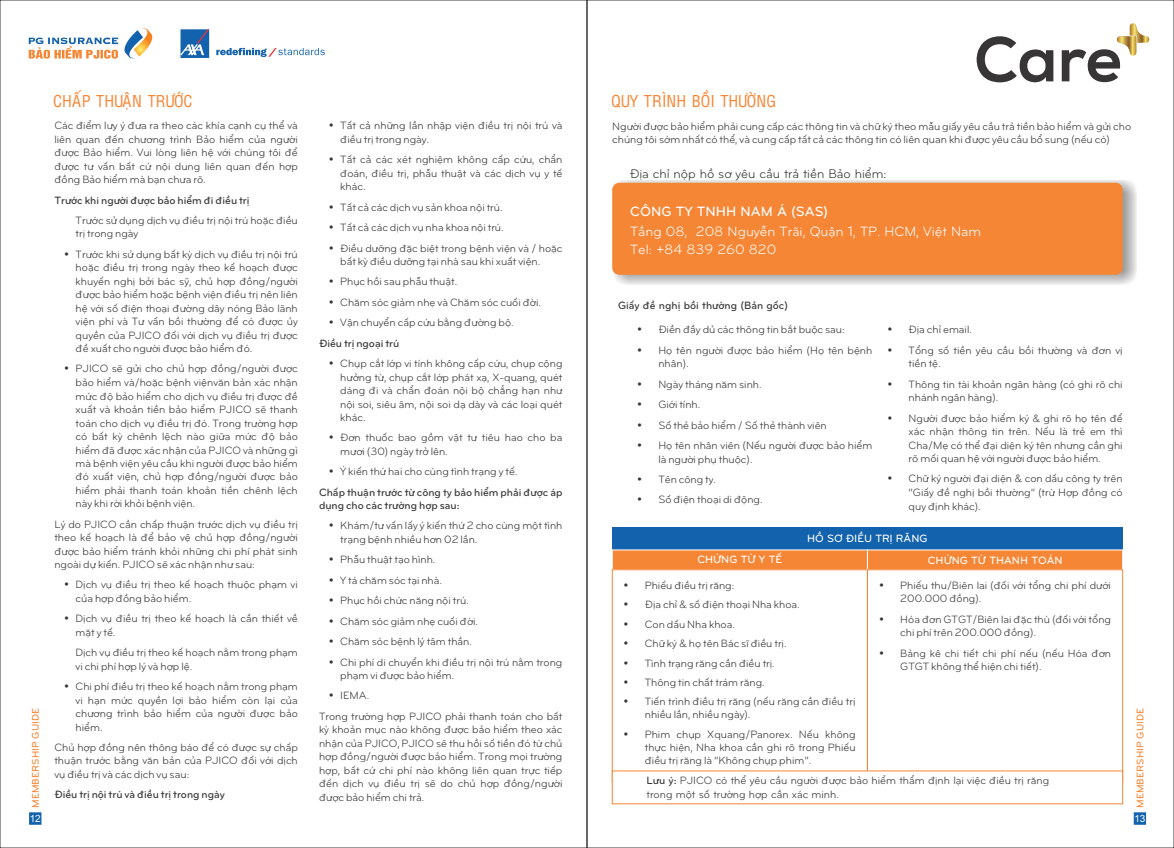
<style>
.page{position:relative;width:1174px;height:848px;background:#fff}
.page>*{position:absolute;margin:0;border:0;box-sizing:border-box;transform-origin:0 0}
.t1{font:16px "VNI Helve Condense";color:#f58635}
.t2{font:14px/17.2px "UTM Bryant LG";color:#fff}
.t3{font:14px "UTM Bryant LG Bold";color:#fff}
.t4{font:13px "UTM Bryant LG";color:#373535}
.t5{font:11px/13.5px "UTM Bryant LG";color:#373535}
.t6{font:11px/13.5px "UTM Bryant LG Bold";color:#373535}
.t7{font:11px "UTM Bryant LG Bold";color:#fff}
.t8{font:10px "UTM Bryant LG Bold";color:#f58635}
.t9{font:10px "Arial";color:#fff}
.s1{font-family:"UTM Bryant LG Bold"}
</style>
<div class="page">
<svg style="left:180px;top:29px;width:145px;height:29px"></svg>
<svg style="left:28px;top:28px;width:125px;height:31px"></svg>
<div style="left:29px;top:812px;width:12px;height:12px;background:#1262ad;border:1px solid #1262ad"></div>
<svg style="left:976px;top:23px;width:173px;height:59px"></svg>
<div style="left:1134px;top:812px;width:11px;height:12px;background:#1262ad;border:1px solid #1262ad"></div>
<div style="left:613px;top:180px;width:524px;height:106px;background:#373535;opacity:.49"></div>
<div style="left:612px;top:183px;width:510px;height:92px;background:#f58635;border-radius:7px"></div>
<div style="left:612px;top:527px;width:510px;height:23px;background:#1262ad"></div>
<div style="left:612px;top:549px;width:255px;height:21px;background:#f58635"></div>
<div style="left:867px;top:549px;width:256px;height:21px;background:#f58635"></div>
<div style="left:612px;top:569px;width:255px;height:212px;border:1px solid #f58635"></div>
<div style="left:867px;top:569px;width:256px;height:212px;border:1px solid #f58635"></div>
<div style="left:612px;top:770px;width:511px;height:34px;background:#fff"></div>
<h1 class="t1" style="left:53px;top:95px;width:141px">CHAÁP THUAÄN TRÖÔÙC</h1>
<p class="t5" style="left:54px;top:120px;width:245px;text-align:justify">Các điểm lưy ý đưa ra theo các khía cạnh cụ thể và liên quan đến chương trình Bảo hiểm của người được Bảo hiểm. Vui lòng liên hệ với chúng tôi để được tư vấn bất cứ nội dung liên quan đến hợp đồng Bảo hiểm mà bạn chưa rõ.</p>
<p class="t6" style="left:54px;top:194px;width:197px">Trước khi người được bảo hiểm đi điều trị</p>
<p class="t5" style="left:76px;top:214px;width:224px">Trước sử dụng dịch vụ điều trị nội trú hoặc điều trị trong ngày</p>
<p class="t5" style="left:76px;top:248px;width:224px;text-align:justify">Trước khi sử dụng bất kỳ dịch vụ điều trị nội trú hoặc điều trị trong ngày theo kế hoạch được khuyến nghị bởi bác sỹ, chủ hợp đồng/người được bảo hiểm hoặc bệnh viện điều trị nên liên hệ với số điện thoại đường dây nóng Bảo lãnh viện phí và Tư vấn bồi thường để có được ủy quyền của PJICO đối với dịch vụ điều trị được đề xuất cho người được bảo hiểm đó.</p>
<p class="t5" style="left:76px;top:363px;width:224px;text-align:justify">PJICO sẽ gửi cho chủ hợp đồng/người được bảo hiểm và/hoặc bệnh việnvăn bản xác nhận mức độ bảo hiểm cho dịch vụ điều trị được đề xuất và khoản tiền bảo hiểm PJICO sẽ thanh toán cho dịch vụ điều trị đó. Trong trường hợp có bất kỳ chênh lệch nào giữa mức độ bảo hiểm đã được xác nhận của PJICO và những gì mà bệnh viện yêu cầu khi người được bảo hiểm đó xuất viện, chủ hợp đồng/người được bảo hiểm phải thanh toán khoản tiền chênh lệch này khi rời khỏi bệnh viện.</p>
<p class="t5" style="left:54px;top:518px;width:245px;text-align:justify">Lý do PJICO cần chấp thuận trước dịch vụ điều trị theo kế hoạch là để bảo vệ chủ hợp đồng/người được bảo hiểm tránh khỏi những chi phí phát sinh ngoài dự kiến. PJICO sẽ xác nhận như sau:</p>
<p class="t5" style="left:76px;top:579px;width:224px">Dịch vụ điều trị theo kế hoạch thuộc phạm vi của hợp đồng bảo hiểm.</p>
<p class="t5" style="left:76px;top:613px;width:224px">Dịch vụ điều trị theo kế hoạch là cần thiết về mặt y tế.</p>
<p class="t5" style="left:76px;top:646px;width:224px">Dịch vụ điều trị theo kế hoạch nằm trong phạm vi chi phí hợp lý và hợp lệ.</p>
<p class="t5" style="left:76px;top:680px;width:224px;text-align:justify">Chi phí điều trị theo kế hoạch nằm trong phạm vi hạn mức quyền lợi bảo hiểm còn lại của chương trình bảo hiểm của người được bảo hiểm.</p>
<p class="t5" style="left:54px;top:741px;width:245px;text-align:justify">Chủ hợp đồng nên thông báo để có được sự chấp thuận trước bằng văn bản của PJICO đối với dịch vụ điều trị và các dịch vụ sau:</p>
<p class="t6" style="left:54px;top:788px;width:172px">Điều trị nội trú và điều trị trong ngày</p>
<h1 class="t1" style="left:611px;top:95px;width:167px">QUY TRÌNH BOÀI THÖÔØNG</h1>
<p class="t5" style="left:612px;top:120px;width:520px">Người được bảo hiểm phải cung cấp các thông tin và chữ ký theo mẫu giấy yêu cầu trả tiền bảo hiểm và gửi cho chúng tôi sớm nhất có thể, và cung cấp tất cả các thông tin có liên quan khi được yêu cầu bổ sung (nếu có)</p>
<p class="t5" style="left:340px;top:120px;width:224px">Tất cả những lần nhập viện điều trị nội trú và điều trị trong ngày.</p>
<p class="t5" style="left:340px;top:154px;width:224px;text-align:justify">Tất cả các xét nghiệm không cấp cứu, chẩn đoán, điều trị, phẫu thuật và các dịch vụ y tế khác.</p>
<p class="t5" style="left:340px;top:198px;width:224px;line-height:20.4px">Tất cả các dịch vụ sản khoa nội trú.<br>Tất cả các dịch vụ nha khoa nội trú.<br>Điều dưỡng đặc biệt trong bệnh viện và / hoặc</p>
<p class="t5" style="left:340px;top:252px;width:202px;line-height:20.4px">bất kỳ điều dưỡng tại nhà sau khi xuất viện.<br>Phục hồi sau phẫu thuật.<br>Chăm sóc giảm nhẹ và Chăm sóc cuối đời.<br>Vận chuyển cấp cứu bằng đường bộ.</p>
<p class="t6" style="left:319px;top:337px;width:82px">Điều trị ngoại trú</p>
<p class="t5" style="left:340px;top:357px;width:224px;text-align:justify">Chụp cắt lớp vi tính không cấp cứu, chụp cộng hưởng từ, chụp cắt lớp phát xạ, X-quang, quét dáng đi và chẩn đoán nội bộ chẳng hạn như nội soi, siêu âm, nội soi dạ dày và các loại quét khác.</p>
<p class="t5" style="left:340px;top:432px;width:224px">Đơn thuốc bao gồm vật tư tiêu hao cho ba mươi (30) ngày trở lên.</p>
<p class="t5" style="left:340px;top:466px;width:179px">Ý kiến thứ hai cho cùng tình trạng y tế.</p>
<p class="t6" style="left:319px;top:486px;width:245px">Chấp thuận trước từ công ty bảo hiểm phải được áp dụng cho các trường hợp sau:</p>
<p class="t5" style="left:340px;top:520px;width:224px">Khám/tư vấn lấy ý kiến thứ 2 cho cùng một tình trạng bệnh nhiều hơn 02 lần.</p>
<p class="t5" style="left:340px;top:550px;width:224px;line-height:20.4px">Phẫu thuật tạo hình.<br>Y tá chăm sóc tại nhà.<br>Phục hồi chức năng nội trú.<br>Chăm sóc giảm nhẹ cuối đời.<br>Chăm sóc bệnh lý tâm thần.<br>Chi phí di chuyển khi điều trị nội trú nằm trong</p>
<p class="t5" style="left:340px;top:669px;width:115px">phạm vi được bảo hiểm.</p>
<p class="t5" style="left:340px;top:690px;width:31px">IEMA.</p>
<p class="t5" style="left:319px;top:710px;width:245px">Trong trường hợp PJICO phải thanh toán cho bất</p>
<p class="t5" style="left:319px;top:724px;width:245px;text-align:justify">kỳ khoản mục nào không được bảo hiểm theo xác nhận của PJICO, PJICO sẽ thu hồi số tiền đó từ chủ hợp đồng/người được bảo hiểm. Trong mọi trường hợp, bất cứ chi phí nào không liên quan trực tiếp đến dịch vụ điều trị sẽ do chủ hợp đồng/người được bảo hiểm chi trả.</p>
<p class="t4" style="left:629px;top:169px;width:258px">Địa chỉ nộp hồ sơ yêu cầu trả tiền Bảo hiểm:</p>
<p class="t3" style="left:630px;top:207px;width:199px">CÔNG TY TNHH NAM Á (SAS)</p>
<p class="t2" style="left:630px;top:224px;width:352px">Tầng 08, 208 Nguyễn Trãi, Quận 1, TP. HCM, Việt Nam<br>Tel: +84 839 260 820</p>
<p class="t6" style="left:618px;top:300px;width:172px">Giấy đề nghị bồi thường (Bản gốc)</p>
<p class="t5" style="left:658px;top:320px;width:215px;line-height:20.4px">Điền đầy dủ các thông tin bắt buộc sau:<br>Họ tên người được bảo hiểm (Họ tên bệnh</p>
<p class="t5" style="left:658px;top:354px;width:215px;line-height:20.4px">nhân).<br>Ngày tháng năm sinh.<br>Giới tính.<br>Số thẻ bảo hiểm / Số thẻ thành viên<br>Họ tên nhân viên (Nếu người được bảo hiểm</p>
<p class="t5" style="left:658px;top:450px;width:106px;line-height:20.3px">là người phụ thuộc).<br>Tên công ty.<br>Số điện thoại di động.</p>
<p class="t5" style="left:908px;top:320px;width:215px;line-height:20.4px">Địa chỉ email.<br>Tổng số tiền yêu cầu bồi thường và đơn vị</p>
<p class="t5" style="left:908px;top:355px;width:215px;line-height:20.2px">tiền tệ.<br>Thông tin tài khoản ngân hàng (có ghi rõ chi</p>
<p class="t5" style="left:908px;top:388px;width:216px;line-height:20.2px">nhánh ngân hàng).<br>Người được bảo hiểm ký &amp; ghi rõ họ tên để</p>
<p class="t5" style="left:908px;top:426px;width:215px;text-align:justify">xác nhận thông tin trên. Nếu là trẻ em thì Cha/Mẹ có thể đại diện ký tên nhưng cần ghi rõ mối quan hệ với người được bảo hiểm.</p>
<p class="t5" style="left:908px;top:473px;width:215px;text-align:justify">Chữ ký người đại diện &amp; con dấu công ty trên “Giấy đề nghị bồi thường” (trừ Hợp đồng có quy định khác).</p>
<p class="t7" style="left:807px;top:535px;width:122px">HỒ SƠ ĐIỀU TRỊ RĂNG</p>
<p class="t7" style="left:697px;top:555px;width:86px">CHỨNG TỪ Y TẾ</p>
<p class="t7" style="left:928px;top:557px;width:136px">CHỨNG TỪ THANH TOÁN</p>
<p class="t5" style="left:645px;top:576px;width:212px;line-height:19.4px">Phiếu điều trị răng:<br>Địa chỉ &amp; số điện thoại Nha khoa.<br>Con dấu Nha khoa.<br>Chữ ký &amp; họ tên Bác sĩ điều trị.<br>Tình trạng răng cần điều trị.<br>Thông tin chất trám răng.<br>Tiến trình điều trị răng (nếu răng cần điều trị</p>
<p class="t5" style="left:645px;top:706px;width:212px;line-height:19.2px">nhiều lần, nhiều ngày).<br>Phim chụp Xquang/Panorex. Nếu không</p>
<p class="t5" style="left:645px;top:741px;width:212px;line-height:12.8px">thực hiện, Nha khoa cần ghi rõ trong Phiếu điều trị răng là “Không chụp phim”.</p>
<p class="t5" style="left:900px;top:579px;width:212px">Phiếu thu/Biên lai (đối với tổng chi phí dưới<br>200.000 đồng).</p>
<p class="t5" style="left:900px;top:613px;width:212px">Hóa đơn GTGT/Biên lai đặc thù (đối với tổng chi phí trên 200.000 đồng).</p>
<p class="t5" style="left:900px;top:647px;width:212px">Bảng kê chi tiết chi phí nếu (nếu Hóa đơn<br>GTGT không thể hiện chi tiết).</p>
<p class="t8" style="left:32px;top:807px;width:101px;rotate:-90deg">MEMBERSHIP GUIDE</p>
<p class="t8" style="left:1136px;top:807px;width:101px;rotate:-90deg">MEMBERSHIP GUIDE</p>
<p class="t5" style="left:646px;top:774px;width:404px"><span class="s1">Lưu ý:</span> PJICO có thể yêu cầu người được bảo hiểm thẩm định lại việc điều trị răng trong một số trường hợp cần xác minh.</p>
<p class="t9" style="left:30px;top:814px;width:13px">12</p>
<p class="t9" style="left:1134px;top:814px;width:13px">13</p>
</div>
